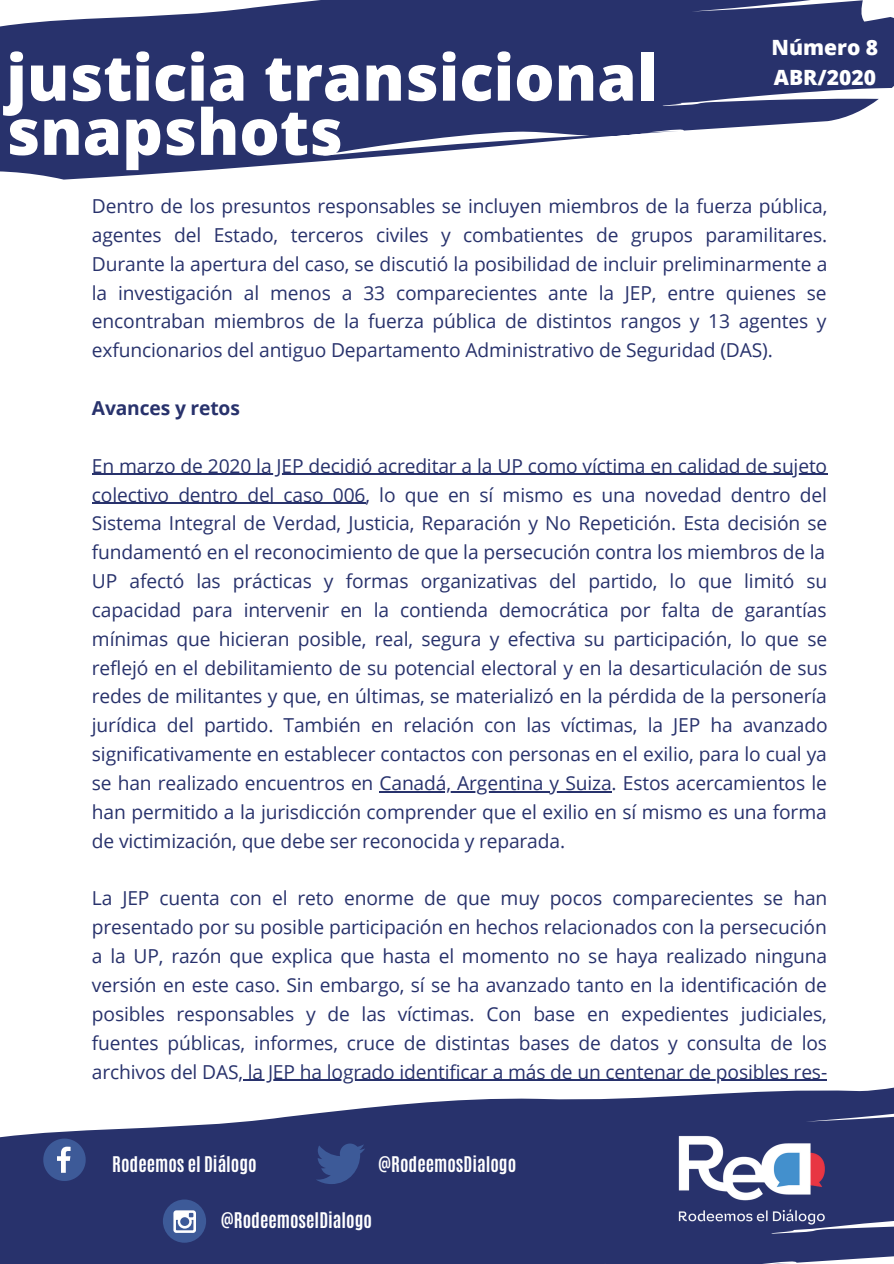
<style>
.page{position:relative;width:894px;height:1264px;background:#fff}
.page>*{position:absolute;margin:0;border:0;box-sizing:border-box;transform-origin:0 0}
.t1{font:800 63.45px/54.2px "Open Sans";color:#fff}
.t2{font:800 21px/29.2px "Open Sans";color:#fff}
.t3{font:19.2px/28.8px "Open Sans";letter-spacing:-.01em;color:#28326c;text-align:justify}
.t4{font:700 19.2px "Open Sans";letter-spacing:-.01em;color:#28326c}
.t5{font:700 18px "Antonio";color:#fff}
</style>
<div class="page">
<svg style="left:0;top:0;width:893px;height:180px;fill:#28326c"></svg>
<hr style="left:92px;top:474px;width:734px;height:1px;background:#28326c">
<hr style="left:92px;top:502px;width:273px;height:1px;background:#28326c">
<hr style="left:379px;top:791px;width:232px;height:1px;background:#28326c">
<svg style="left:0;top:1079px;width:893px;height:184px;fill:#28326c"></svg>
<svg style="left:43px;top:1138px;width:43px;height:42px;background:#4b6198"></svg>
<svg style="left:315px;top:1143px;width:50px;height:41px;background:#344985"></svg>
<div style="left:163px;top:1199px;width:43px;height:43px;background:#3d5a98;border-radius:50%"></div>
<svg style="left:173px;top:1210px;width:23px;height:22px"></svg>
<img style="left:644px;top:1093px;width:214px;height:162px">
<p class="t2" style="left:771px;top:33px;width:108px">Número 8<br>ABR/2020</p>
<h1 class="t1" style="left:6px;top:49px;width:652px">justicia transicional snapshots</h1>
<p class="t3" style="left:92px;top:191px;width:736px">Dentro de los presuntos responsables se incluyen miembros de la fuerza pública, agentes del Estado, terceros civiles y combatientes de grupos paramilitares.<br>Durante la apertura del caso, se discutió la posibilidad de incluir preliminarmente a la investigación al menos a 33 comparecientes ante la JEP, entre quienes se encontraban miembros de la fuerza pública de distintos rangos y 13 agentes y exfuncionarios del antiguo Departamento Administrativo de Seguridad (DAS).</p>
<p class="t4" style="left:92px;top:394px;width:149px">Avances y retos</p>
<p class="t3" style="left:92px;top:451px;width:737px;text-align:left">En marzo de 2020 la JEP decidió acreditar a la UP como víctima en calidad de sujeto colectivo dentro del caso 006, lo que en sí mismo es una novedad dentro del Sistema Integral de Verdad, Justicia, Reparación y No Repetición. Esta decisión se fundamentó en el reconocimiento de que la persecución contra los miembros de la UP afectó las prácticas y formas organizativas del partido, lo que limitó su capacidad para intervenir en la contienda democrática por falta de garantías mínimas que hicieran posible, real, segura y efectiva su participación, lo que se reflejó en el debilitamiento de su potencial electoral y en la desarticulación de sus redes de militantes y que, en últimas, se materializó en la pérdida de la personería jurídica del partido. También en relación con las víctimas, la JEP ha avanzado significativamente en establecer contactos con personas en el exilio, para lo cual ya se han realizado encuentros en Canadá, Argentina y Suiza. Estos acercamientos le han permitido a la jurisdicción comprender que el exilio en sí mismo es una forma de victimización, que debe ser reconocida y reparada.</p>
<p class="t3" style="left:92px;top:883px;width:736px">La JEP cuenta con el reto enorme de que muy pocos comparecientes se han presentado por su posible participación en hechos relacionados con la persecución a la UP, razón que explica que hasta el momento no se haya realizado ninguna versión en este caso. Sin embargo, sí se ha avanzado tanto en la identificación de posibles responsables y de las víctimas. Con base en expedientes judiciales, fuentes públicas, informes, cruce de distintas bases de datos y consulta de los archivos del DAS, la JEP ha logrado identificar a más de un centenar de posibles res-</p>
<p class="t5" style="left:112px;top:1151px;width:146px">Rodeemos el Diálogo</p>
<p class="t5" style="left:378px;top:1151px;width:140px">@RodeemosDialogo</p>
<p class="t5" style="left:221px;top:1207px;width:153px">@RodeemoselDialogo</p>
</div>
